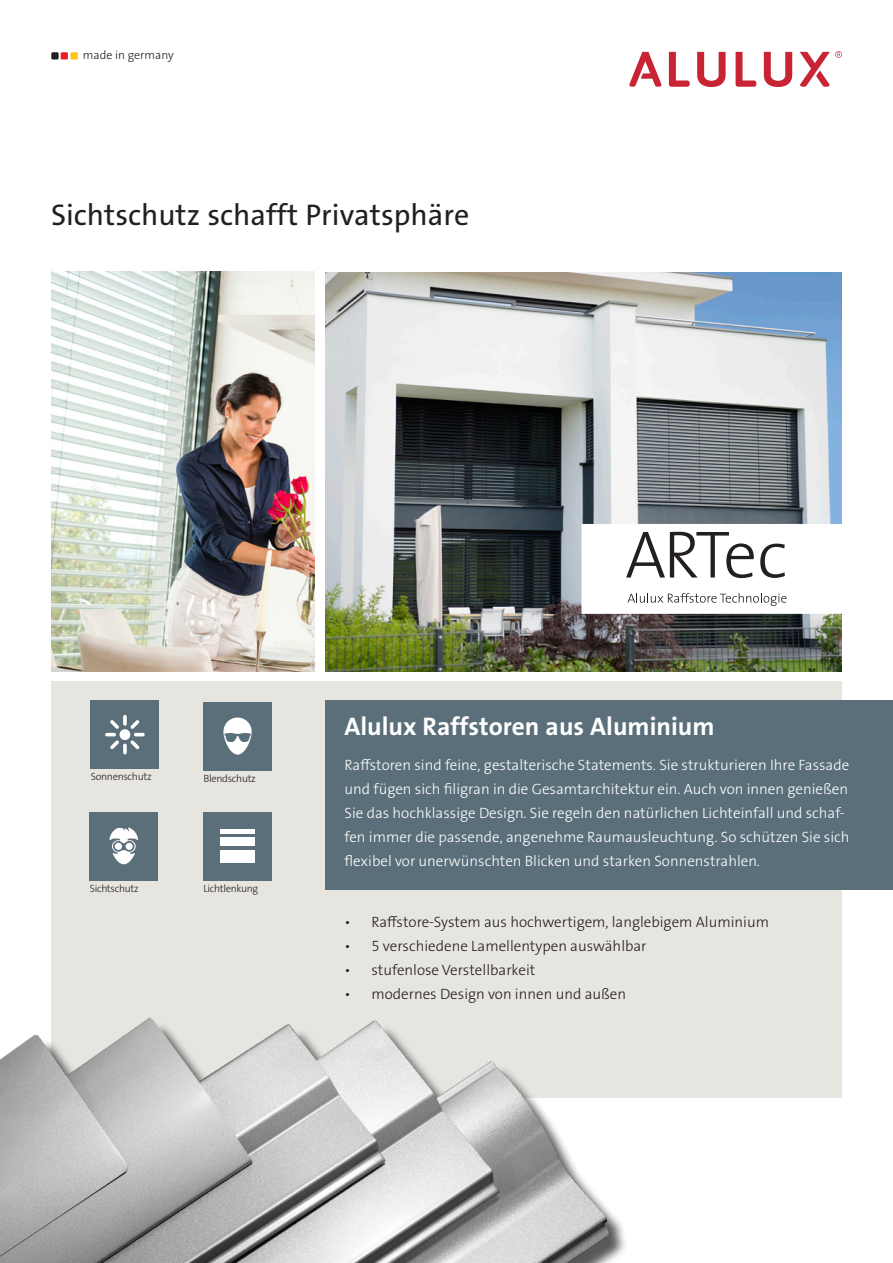
<style>
.page{position:relative;width:893px;height:1263px;background:#fff}
.page>*{position:absolute;margin:0;border:0;box-sizing:border-box;transform-origin:0 0}
.t1{font:30px "The Sans Os F";color:#231f20}
.t2{font:700 25.5px "The Sans Os F";color:#fff}
.Copy{font:300 15px/24px "The Sans Os F";color:#fff}
.t3{font:300 15px "The Sans Os F";color:#231f20}
.t4{font:300 12px "The Sans Os F";color:#231f20}
.Copytext{font:300 10.5px "The Sans Os F";letter-spacing:-.03em;color:#231f20}
</style>
<div class="page">
<img style="left:325px;top:273px;width:517px;height:399px">
<div style="left:51px;top:681px;width:791px;height:416px;background:#e6e5e0"></div>
<div style="left:325px;top:700px;width:568px;height:190px;background:#5b6f7b"></div>
<svg style="left:51px;top:52px;width:27px;height:8px"></svg>
<div style="left:51px;top:52px;width:8px;height:7px;background:#231f20"></div>
<div style="left:61px;top:52px;width:7px;height:7px;background:#ee1d23"></div>
<div style="left:71px;top:52px;width:7px;height:7px;background:#fec210"></div>
<svg style="left:764px;top:52px;width:28px;height:35px"></svg>
<svg style="left:669px;top:52px;width:21px;height:35px"></svg>
<svg style="left:697px;top:52px;width:29px;height:35px"></svg>
<svg style="left:629px;top:52px;width:32px;height:35px"></svg>
<svg style="left:736px;top:52px;width:20px;height:35px"></svg>
<svg style="left:800px;top:51px;width:42px;height:36px"></svg>
<img style="left:51px;top:271px;width:264px;height:401px">
<svg style="left:581px;top:524px;width:261px;height:90px"></svg>
<div style="left:90px;top:812px;width:68px;height:68px;background:#5b6f7b"></div>
<svg style="left:109px;top:827px;width:29px;height:37px"></svg>
<svg style="left:109px;top:827px;width:30px;height:27px"></svg>
<div style="left:91px;top:700px;width:68px;height:69px;background:#5b6f7b"></div>
<div style="left:120px;top:729px;width:10px;height:11px;background:#fff;border-radius:50%"></div>
<svg style="left:123px;top:715px;width:4px;height:11px"></svg>
<svg style="left:123px;top:744px;width:4px;height:10px"></svg>
<svg style="left:105px;top:720px;width:15px;height:30px"></svg>
<svg style="left:130px;top:720px;width:15px;height:30px"></svg>
<div style="left:203px;top:812px;width:69px;height:68px;background:#5b6f7b"></div>
<hr style="left:220px;top:829px;width:34px;height:4px;background:#fff">
<div style="left:220px;top:838px;width:34px;height:8px;background:#fff"></div>
<div style="left:220px;top:850px;width:34px;height:13px;background:#fff"></div>
<div style="left:203px;top:702px;width:69px;height:68px;background:#5b6f7b"></div>
<svg style="left:223px;top:717px;width:29px;height:38px"></svg>
<svg style="left:224px;top:733px;width:27px;height:9px"></svg>
<img style="left:0;top:1017px;width:626px;height:246px">
<p class="t4" style="left:83px;top:47px;width:92px">made in germany</p>
<p class="t1" style="left:51px;top:195px;width:420px">Sichtschutz schafft Privatsphäre</p>
<p class="Copytext" style="left:91px;top:770px;width:62px">Sonnenschutz</p>
<p class="Copytext" style="left:90px;top:882px;width:51px">Sichtschutz</p>
<p class="Copytext" style="left:203px;top:772px;width:54px">Blendschutz</p>
<p class="Copytext" style="left:203px;top:881px;width:56px">Lichtlenkung</p>
<p class="t2" style="left:344px;top:710px;width:371px">Alulux Raffstoren aus Aluminium</p>
<p class="Copy" style="left:344px;top:753px;width:506px">Raffstoren sind feine, gestalterische Statements. Sie strukturieren Ihre Fassade und fügen sich filigran in die Gesamtarchitektur ein. Auch von innen genießen Sie das hochklassige Design. Sie regeln den natürlichen Lichteinfall und schaf&shy;fen immer die passende, angenehme Raumausleuchtung. So schützen Sie sich flexibel vor unerwünschten Blicken und starken Sonnenstrahlen.</p>
<p class="t3" style="left:344px;top:913px;width:426px">• Raffstore-System aus hochwertigem, langlebigem Aluminium</p>
<p class="t3" style="left:344px;top:937px;width:304px">• 5 verschiedene Lamellentypen auswählbar</p>
<p class="t3" style="left:344px;top:961px;width:192px">• stufenlose Verstellbarkeit</p>
<p class="t3" style="left:344px;top:985px;width:283px">• modernes Design von innen und außen</p>
</div>
